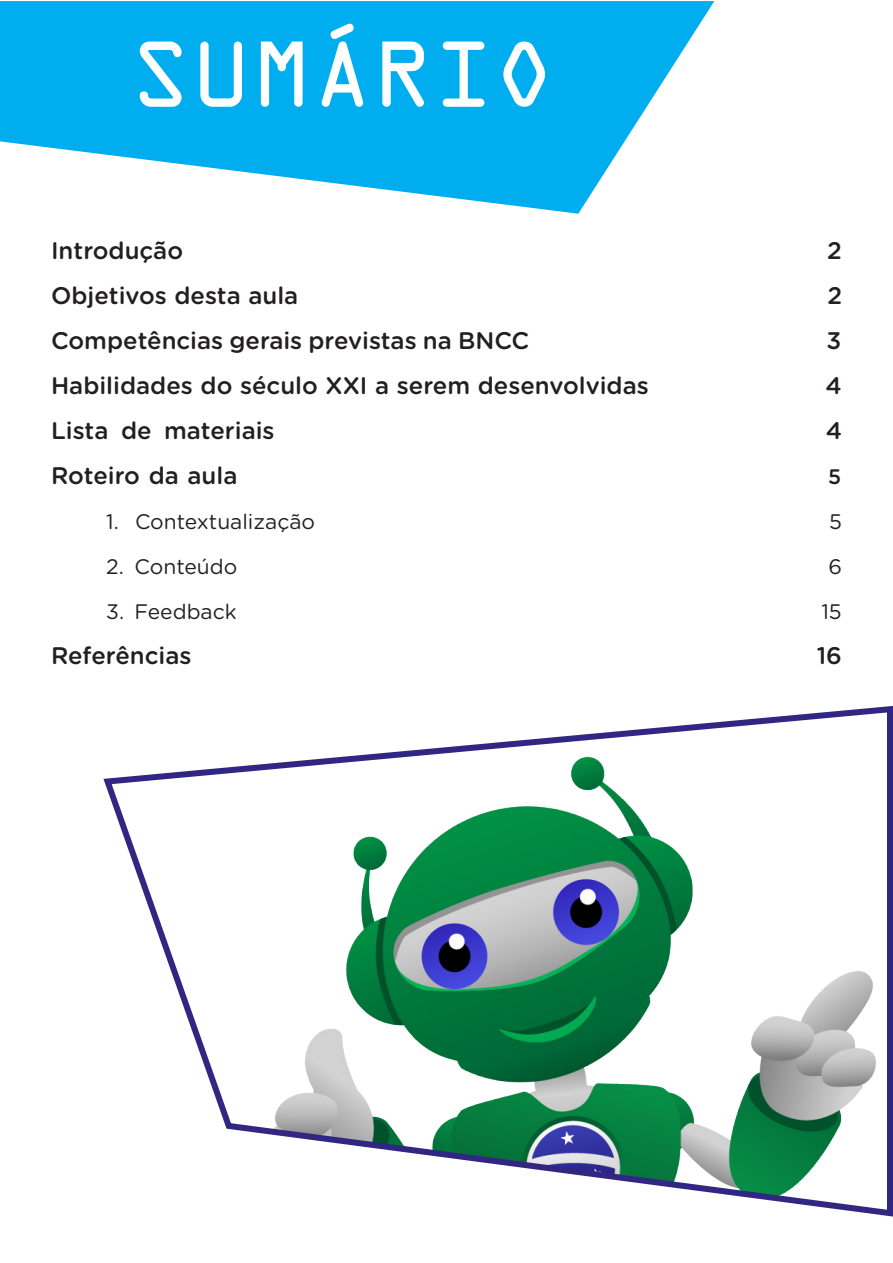
<style>
.page{position:relative;width:893px;height:1263px;background:#fff}
.page>*{position:absolute;margin:0;border:0;box-sizing:border-box;transform-origin:0 0}
.t1{font:100.5px "OCRA Extended";color:#fff}
.t2{font:500 24px "Gotham Rounded";color:#231f20}
.t3{font:21px "Gotham Rounded";color:#231f20}
.t4{font:500 21px "Gotham Rounded";color:#231f20}
.s1{font-family:"OCRA Std";font-size:87px;color:#00aeef}
</style>
<div class="page">
<svg style="left:0;top:1px;width:714px;height:213px;fill:#00aeef"></svg>
<svg style="left:103px;top:706px;width:790px;height:511px"></svg>
<h1 class="t1" style="left:97px;top:21px;width:459px"><span class="s1">18</span>SUMÁRIO</h1>
<p class="t2" style="left:51px;top:234px;width:134px">Introdução</p>
<p class="t2" style="left:827px;top:234px;width:16px">2</p>
<p class="t2" style="left:51px;top:279px;width:249px">Objetivos desta aula</p>
<p class="t2" style="left:828px;top:279px;width:16px">2</p>
<p class="t2" style="left:51px;top:324px;width:480px">Competências gerais previstas na BNCC</p>
<p class="t2" style="left:827px;top:324px;width:16px">3</p>
<p class="t2" style="left:51px;top:369px;width:599px">Habilidades do século XXI a serem desenvolvidas</p>
<p class="t2" style="left:825px;top:369px;width:18px">4</p>
<p class="t2" style="left:51px;top:414px;width:225px">Lista de materiais</p>
<p class="t2" style="left:826px;top:414px;width:18px">4</p>
<p class="t2" style="left:51px;top:459px;width:188px">Roteiro da aula</p>
<p class="t4" style="left:828px;top:462px;width:15px">5</p>
<p class="t3" style="left:106px;top:507px;width:210px">1. Contextualização</p>
<p class="t3" style="left:829px;top:507px;width:14px">5</p>
<p class="t3" style="left:106px;top:552px;width:133px">2. Conteúdo</p>
<p class="t3" style="left:828px;top:552px;width:15px">6</p>
<p class="t3" style="left:106px;top:597px;width:132px">3. Feedback</p>
<p class="t3" style="left:821px;top:597px;width:22px">15</p>
<p class="t2" style="left:51px;top:639px;width:142px">Referências</p>
<p class="t2" style="left:817px;top:639px;width:27px">16</p>
</div>
